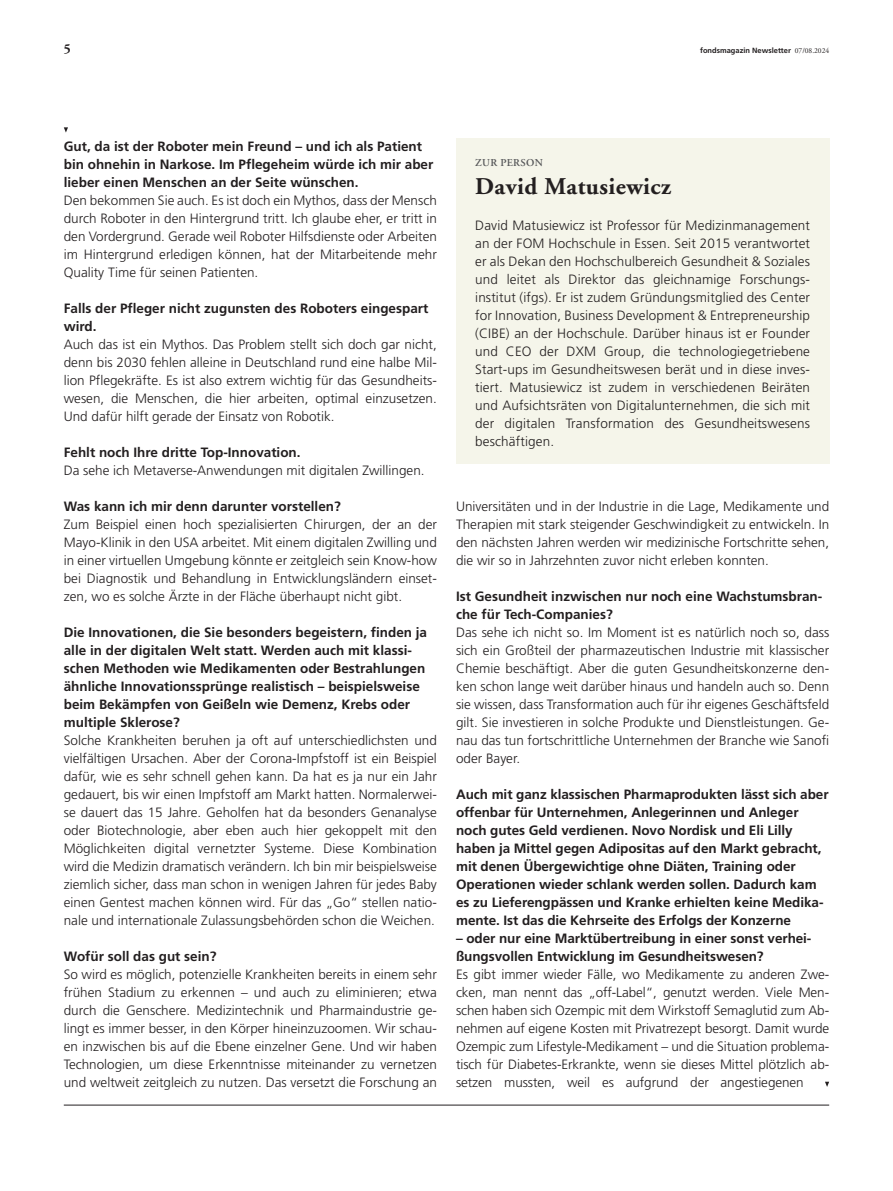
<style>
.page{position:relative;width:893px;height:1191px;background:#fff}
.page>*{position:absolute;margin:0;border:0;box-sizing:border-box;transform-origin:0 0}
.foma_2023_-_Kasten_Name{font:700 24px "Deka A Garamond Mac";letter-spacing:.02em;color:#231f20}
.foma_2023_-_Fließtext{font:300 13.5px/18px "Deka Frutiger Mac";color:#231f20;text-align:justify}
.foma_2023_-_Interview_Frage{font:700 13.5px/18px "Deka Frutiger Mac";color:#231f20}
.foma_2023_-_Kasten_Fließtext{font:300 13.5px/18px "Deka Frutiger Mac";letter-spacing:.01em;color:#231f20;text-align:justify}
.foma_2023_-_Interview_Frage-2{font:300 13.5px/18px "Deka Frutiger Mac";color:#231f20}
.t1{font:700 13.5px "Deka A Garamond Mac";color:#231f20}
.foma_2023_-_Kasten_Stichzeile{font:10.5px "Deka A Garamond Mac Sembd";letter-spacing:.03em;color:#57585a}
.t2{font:700 7.5px "Deka Frutiger Mac";color:#231f20}
.s1{font-family:"Deka A Garamond Mac";font-weight:400}
.s2{font-weight:700}
</style>
<div class="page">
<hr style="left:64px;top:1104px;width:765px;height:1px;background:#231f20">
<svg style="left:64px;top:127px;width:4px;height:6px"></svg>
<svg style="left:825px;top:1081px;width:4px;height:6px"></svg>
<div style="left:456px;top:138px;width:373px;height:326px;background:#f5f5ea"></div>
<p class="t1" style="left:64px;top:41px;width:9px">5</p>
<p class="t2" style="left:700px;top:46px;width:131px">fondsmagazin Newsletter <span class="s1">07/08.2024</span></p>
<p class="foma_2023_-_Interview_Frage" style="left:64px;top:137px;width:371px">Gut, da ist der Roboter mein Freund – und ich als Patient bin ohnehin in Narkose. Im Pflegeheim würde ich mir aber lieber einen Menschen an der Seite wünschen.</p>
<p class="foma_2023_-_Fließtext" style="left:64px;top:191px;width:375px">Den bekommen Sie auch. Es ist doch ein Mythos, dass der Mensch durch Roboter in den Hintergrund tritt. Ich glaube eher, er tritt in den Vordergrund. Gerade weil Roboter Hilfsdienste oder Arbeiten im Hintergrund erledigen können, hat der Mitarbeitende mehr Quality Time für seinen Patienten.</p>
<p class="foma_2023_-_Interview_Frage" style="left:64px;top:299px;width:366px">Falls der Pfleger nicht zugunsten des Roboters eingespart wird.</p>
<p class="foma_2023_-_Fließtext" style="left:64px;top:335px;width:375px">Auch das ist ein Mythos. Das Problem stellt sich doch gar nicht, denn bis 2030 fehlen alleine in Deutschland rund eine halbe Mil&shy;lion Pflegekräfte. Es ist also extrem wichtig für das Gesundheits&shy;wesen, die Menschen, die hier arbeiten, optimal einzusetzen.<br>Und dafür hilft gerade der Einsatz von Robotik.</p>
<p class="foma_2023_-_Interview_Frage-2" style="left:64px;top:443px;width:362px"><span class="s2">Fehlt noch Ihre dritte Top-Innovation.<br></span>Da sehe ich Metaverse-Anwendungen mit digitalen Zwillingen.</p>
<p class="foma_2023_-_Interview_Frage" style="left:64px;top:497px;width:279px">Was kann ich mir denn darunter vorstellen?</p>
<p class="foma_2023_-_Fließtext" style="left:64px;top:515px;width:375px">Zum Beispiel einen hoch spezialisierten Chirurgen, der an der Mayo-Klinik in den USA arbeitet. Mit einem digitalen Zwilling und in einer virtuellen Umgebung könnte er zeitgleich sein Know-how bei Diagnostik und Behandlung in Entwicklungsländern einset&shy;zen, wo es solche Ärzte in der Fläche überhaupt nicht gibt.</p>
<p class="foma_2023_-_Interview_Frage" style="left:64px;top:623px;width:365px">Die Innovationen, die Sie besonders begeistern, finden ja alle in der digitalen Welt statt. Werden auch mit klassi&shy;schen Methoden wie Medikamenten oder Bestrahlungen ähnliche Innovationssprünge realistisch – beispielsweise beim Bekämpfen von Geißeln wie Demenz, Krebs oder multiple Sklerose?</p>
<p class="foma_2023_-_Fließtext" style="left:64px;top:731px;width:375px">Solche Krankheiten beruhen ja oft auf unterschiedlichsten und vielfältigen Ursachen. Aber der Corona-Impfstoff ist ein Beispiel dafür, wie es sehr schnell gehen kann. Da hat es ja nur ein Jahr gedauert, bis wir einen Impfstoff am Markt hatten. Normalerwei&shy;se dauert das 15 Jahre. Geholfen hat da besonders Genanalyse oder Biotechnologie, aber eben auch hier gekoppelt mit den Möglichkeiten digital vernetzter Systeme. Diese Kombination wird die Medizin dramatisch verändern. Ich bin mir beispielsweise ziemlich sicher, dass man schon in wenigen Jahren für jedes Baby einen Gentest machen können wird. Für das „Go“ stellen natio&shy;nale und internationale Zulassungsbehörden schon die Weichen.</p>
<p class="foma_2023_-_Interview_Frage" style="left:64px;top:947px;width:154px">Wofür soll das gut sein?</p>
<p class="foma_2023_-_Fließtext" style="left:64px;top:965px;width:375px">So wird es möglich, potenzielle Krankheiten bereits in einem sehr frühen Stadium zu erkennen – und auch zu eliminieren; etwa durch die Genschere. Medizintechnik und Pharmaindustrie ge&shy;lingt es immer besser, in den Körper hineinzuzoomen. Wir schau&shy;en inzwischen bis auf die Ebene einzelner Gene. Und wir haben Technologien, um diese Erkenntnisse miteinander zu vernetzen und weltweit zeitgleich zu nutzen. Das versetzt die Forschung an</p>
<p class="foma_2023_-_Kasten_Stichzeile" style="left:475px;top:156px;width:69px">ZUR PERSON</p>
<p class="foma_2023_-_Kasten_Name" style="left:475px;top:173px;width:197px">David Matusiewicz</p>
<p class="foma_2023_-_Kasten_Fließtext" style="left:475px;top:217px;width:336px">David Matusiewicz ist Professor für Medizinmanagement an der FOM Hochschule in Essen. Seit 2015 verantwortet er als Dekan den Hochschulbereich Gesundheit &amp; Soziales und leitet als Direktor das gleichnamige Forschungs&shy;institut (ifgs). Er ist zudem Gründungsmitglied des Center for Innovation, Business Development &amp; Entrepreneurship (CIBE) an der Hochschule. Darüber hinaus ist er Founder und CEO der DXM Group, die technologiegetriebene Start-ups im Gesundheitswesen berät und in diese inves&shy;tiert. Matusiewicz ist zudem in verschiedenen Beiräten und Aufsichtsräten von Digitalunternehmen, die sich mit der digitalen Transformation des Gesundheitswesens beschäftigen.</p>
<p class="foma_2023_-_Fließtext" style="left:456px;top:497px;width:375px">Universitäten und in der Industrie in die Lage, Medikamente und Therapien mit stark steigender Geschwindigkeit zu entwickeln. In den nächsten Jahren werden wir medizinische Fortschritte sehen, die wir so in Jahrzehnten zuvor nicht erleben konnten.</p>
<p class="foma_2023_-_Interview_Frage" style="left:456px;top:587px;width:368px">Ist Gesundheit inzwischen nur noch eine Wachstumsbran&shy;che für Tech-Companies?</p>
<p class="foma_2023_-_Fließtext" style="left:456px;top:623px;width:375px">Das sehe ich nicht so. Im Moment ist es natürlich noch so, dass sich ein Großteil der pharmazeutischen Industrie mit klassischer Chemie beschäftigt. Aber die guten Gesundheitskonzerne den&shy;ken schon lange weit darüber hinaus und handeln auch so. Denn sie wissen, dass Transformation auch für ihr eigenes Geschäftsfeld gilt. Sie investieren in solche Produkte und Dienstleistungen. Ge&shy;nau das tun fortschrittliche Unternehmen der Branche wie Sanofi oder Bayer.</p>
<p class="foma_2023_-_Interview_Frage" style="left:456px;top:785px;width:374px">Auch mit ganz klassischen Pharmaprodukten lässt sich aber offenbar für Unternehmen, Anlegerinnen und Anleger noch gutes Geld verdienen. Novo Nordisk und Eli Lilly haben ja Mittel gegen Adipositas auf den Markt gebracht, mit denen Übergewichtige ohne Diäten, Training oder Operationen wieder schlank werden sollen. Dadurch kam es zu Lieferengpässen und Kranke erhielten keine Medika&shy;mente. Ist das die Kehrseite des Erfolgs der Konzerne</p>
<p class="foma_2023_-_Interview_Frage" style="left:456px;top:929px;width:357px">– oder nur eine Marktübertreibung in einer sonst verhei&shy;ßungsvollen Entwicklung im Gesundheitswesen?</p>
<p class="foma_2023_-_Fließtext" style="left:456px;top:965px;width:375px">Es gibt immer wieder Fälle, wo Medikamente zu anderen Zwe&shy;cken, man nennt das „off-Label“, genutzt werden. Viele Men&shy;schen haben sich Ozempic mit dem Wirkstoff Semaglutid zum Ab&shy;nehmen auf eigene Kosten mit Privatrezept besorgt. Damit wurde Ozempic zum Lifestyle-Medikament – und die Situation problema&shy;tisch für Diabetes-Erkrankte, wenn sie dieses Mittel plötzlich ab&shy;setzen mussten, weil es aufgrund der angestiegenen</p>
</div>
